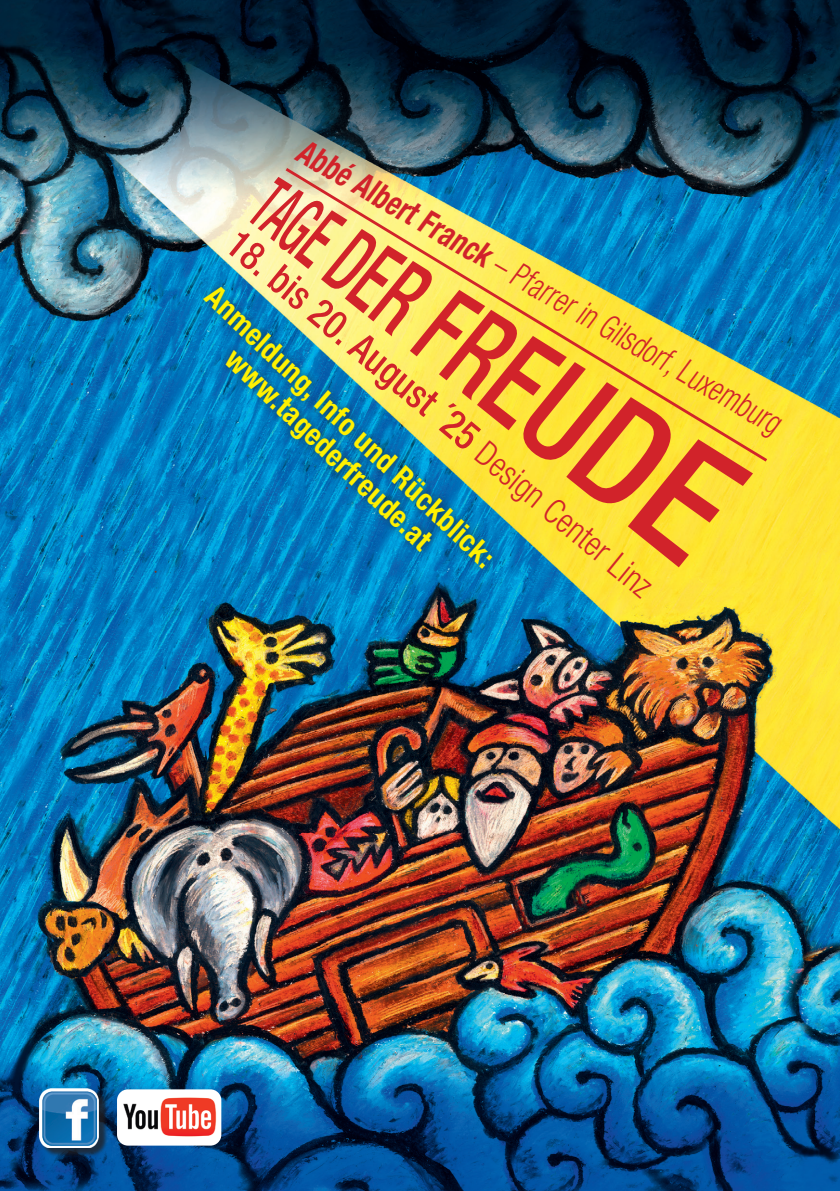
<style>
.page{position:relative;width:840px;height:1191px;background:#fff}
.page>*{position:absolute;margin:0;border:0;box-sizing:border-box;transform-origin:0 0}
.t1{font:500 condensed 39.4px "Helvetica Neue LT Std";color:#d1232a;scale:.94 1}
.t2{font:300 condensed 33.8px "Helvetica Neue LT Pro";color:#d1232a;scale:.83 1}
.t3{font:700 condensed 30px/31px "Helvetica Neue LT Pro";color:#fff101;text-align:center}
.s1{font-family:"Helvetica Neue LT Std";font-weight:700}
.s2{font-size:33.2px}
.s3{font-family:"Helvetica Neue LT Pro";font-weight:300;font-size:34.2px}
</style>
<div class="page">
<img style="left:0;top:0;width:839px;height:1191px">
<div style="left:40px;top:1089px;width:68px;height:68px;background:#231f20;opacity:.75"></div>
<svg style="left:39px;top:1088px;width:60px;height:60px"></svg>
<img style="left:42px;top:1091px;width:54px;height:54px">
<img style="left:117px;top:1089px;width:104px;height:56px">
<div style="left:196px;top:279px;width:304px;height:297px;background:#231f20;opacity:.61"></div>
<svg style="left:249px;top:177px;width:503px;height:390px;background:#799c7e"></svg>
<svg style="left:282px;top:165px;width:487px;height:299px;background:#9ba876"></svg>
<p class="t2" style="left:309px;top:132px;width:667px;rotate:30deg"><span class="s1">Abbé Albert Franck</span> <span class="s2">–</span> Pfarrer in Gilsdorf, Luxemburg</p>
<h1 class="t1" style="left:247px;top:220px;width:581px;rotate:40deg">18. bis 20. August ´25 <span class="s3">Design Center Linz</span></h1>
<p class="t3" style="left:221px;top:280px;width:390px;rotate:44deg">Anmeldung, Info und Rückblick: www.tagederfreude.at</p>
</div>
